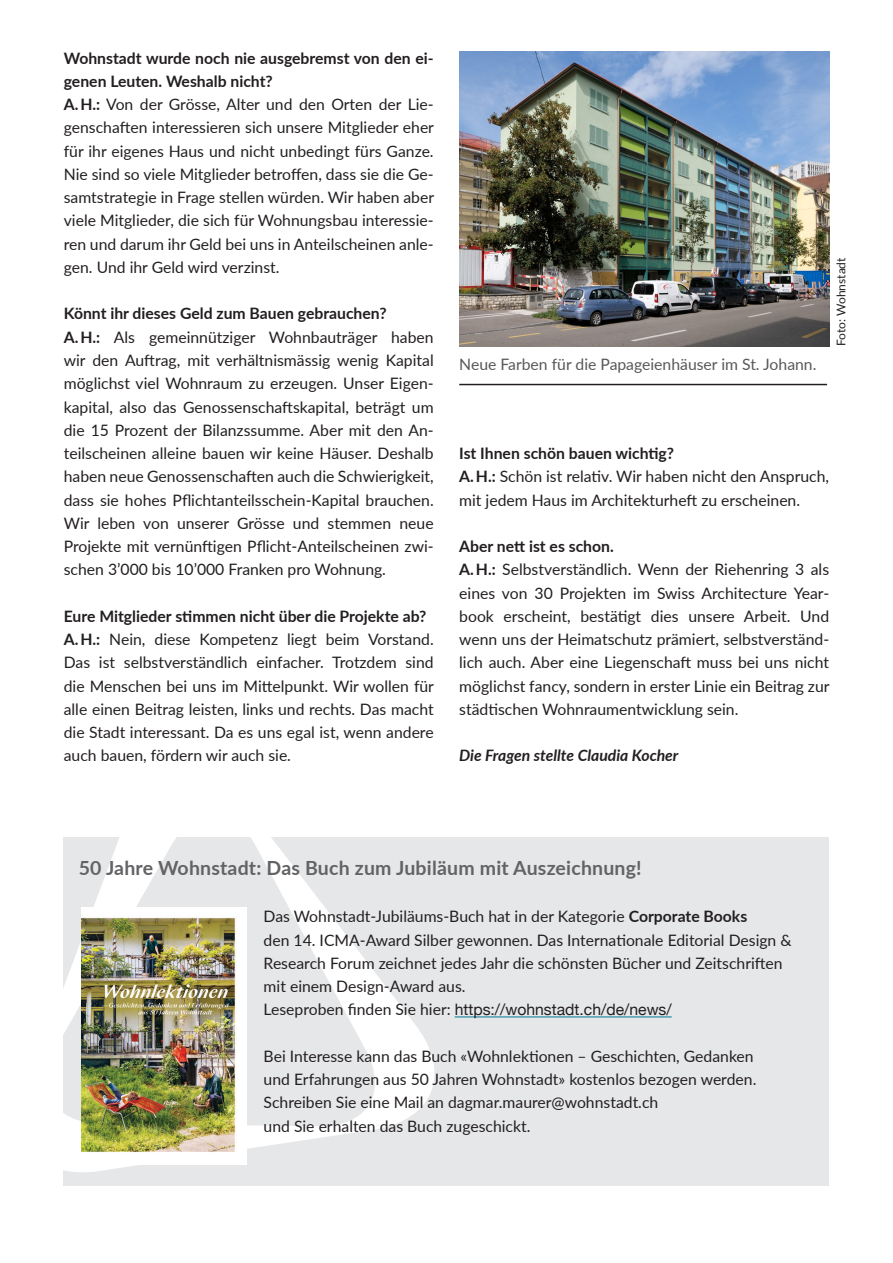
<style>
.page{position:relative;width:893px;height:1263px;background:#fff}
.page>*{position:absolute;margin:0;border:0;box-sizing:border-box;transform-origin:0 0}
.t1{font:700 19.5px "Lato";letter-spacing:.01em;color:#636366}
.Frage{font:15.75px/23.2px "Lato";color:#231f20;text-align:justify}
.Frage-2{font:700 15.75px/23.2px "Lato";color:#231f20}
.t2{font:15.75px "Lato";color:#57585a}
.Frage-3{font:italic 700 15.75px "Lato";color:#231f20}
.t3{font:12px "Lato";color:#231f20}
.s1{font-weight:700}
.s2{font-family:"Helvetica Neue"}
</style>
<div class="page">
<div style="left:64px;top:838px;width:765px;height:348px;background:#e6e7e9"></div>
<svg style="left:64px;top:838px;width:371px;height:334px"></svg>
<img style="left:459px;top:51px;width:370px;height:296px">
<hr style="left:459px;top:384px;width:368px;height:1px;background:#231f20">
<hr style="left:455px;top:1016px;width:217px;height:1px;background:#007597">
<img style="left:81px;top:907px;width:166px;height:257px">
<p class="Frage-2" style="left:64px;top:46px;width:371px">Wohnstadt wurde noch nie ausgebremst von den ei&shy;genen Leuten. Weshalb nicht?</p>
<p class="Frage" style="left:64px;top:92px;width:372px"><span class="s1">A. H.:</span> Von der Grösse, Alter und den Orten der Lie&shy;genschaften interessieren sich unsere Mitglieder eher für ihr eigenes Haus und nicht unbedingt fürs Ganze.<br>Nie sind so viele Mitglieder betroffen, dass sie die Ge&shy;samtstrategie in Frage stellen würden. Wir haben aber viele Mitglieder, die sich für Wohnungsbau interessie&shy;ren und darum ihr Geld bei uns in Anteilscheinen anle&shy;gen. Und ihr Geld wird verzinst.</p>
<p class="Frage-2" style="left:64px;top:301px;width:324px">Könnt ihr dieses Geld zum Bauen gebrauchen?</p>
<p class="Frage" style="left:64px;top:325px;width:371px"><span class="s1">A. H.:</span> Als gemeinnütziger Wohnbauträger haben wir den Auftrag, mit verhältnismässig wenig Kapital möglichst viel Wohnraum zu erzeugen. Unser Eigen&shy;kapital, also das Genossenschaftskapital, beträgt um die 15 Prozent der Bilanzssumme. Aber mit den An&shy;teilscheinen alleine bauen wir keine Häuser. Deshalb haben neue Genossenschaften auch die Schwierigkeit, dass sie hohes Pflichtanteilsschein-Kapital brauchen.<br>Wir leben von unserer Grösse und stemmen neue Projekte mit vernünftigen Pflicht-Anteilscheinen zwi&shy;schen 3’000 bis 10’000 Franken pro Wohnung.</p>
<p class="Frage-2" style="left:64px;top:604px;width:364px">Eure Mitglieder stimmen nicht über die Projekte ab?</p>
<p class="Frage" style="left:64px;top:627px;width:372px"><span class="s1">A. H.:</span> Nein, diese Kompetenz liegt beim Vorstand.<br>Das ist selbstverständlich einfacher. Trotzdem sind die Menschen bei uns im Mittelpunkt. Wir wollen für alle einen Beitrag leisten, links und rechts. Das macht die Stadt interessant. Da es uns egal ist, wenn andere auch bauen, fördern wir auch sie.</p>
<p class="t2" style="left:459px;top:353px;width:359px">Neue Farben für die Papageienhäuser im St. Johann.</p>
<p class="t3" style="left:833px;top:346px;width:90px;rotate:-90deg">Foto: Wohnstadt</p>
<p class="Frage-2" style="left:459px;top:441px;width:216px">Ist Ihnen schön bauen wichtig?</p>
<p class="Frage" style="left:459px;top:464px;width:371px"><span class="s1">A. H.:</span> Schön ist relativ. Wir haben nicht den Anspruch, mit jedem Haus im Architekturheft zu erscheinen.</p>
<p class="Frage-2" style="left:459px;top:534px;width:156px">Aber nett ist es schon.</p>
<p class="Frage" style="left:459px;top:557px;width:372px"><span class="s1">A. H.:</span> Selbstverständlich. Wenn der Riehenring 3 als eines von 30 Projekten im Swiss Architecture Year&shy;book erscheint, bestätigt dies unsere Arbeit. Und wenn uns der Heimatschutz prämiert, selbstverständ&shy;lich auch. Aber eine Liegenschaft muss bei uns nicht möglichst fancy, sondern in erster Linie ein Beitrag zur städtischen Wohnraumentwicklung sein.</p>
<p class="Frage-3" style="left:459px;top:744px;width:221px">Die Fragen stellte Claudia Kocher</p>
<p class="t1" style="left:79px;top:853px;width:565px">50 Jahre Wohnstadt: Das Buch zum Jubiläum mit Auszeichnung!</p>
<p class="Frage" style="left:264px;top:904px;width:529px;text-align:left">Das Wohnstadt-Jubiläums-Buch hat in der Kategorie <span class="s1">Corporate Books<br></span>den 14. ICMA-Award Silber gewonnen. Das Internationale Editorial Design &amp; Research Forum zeichnet jedes Jahr die schönsten Bücher und Zeitschriften mit einem Design-Award aus.<br>Leseproben finden Sie hier: <span class="s2">https://wohnstadt.ch/de/news/</span></p>
<p class="Frage" style="left:264px;top:1044px;width:494px;text-align:left">Bei Interesse kann das Buch «Wohnlektionen – Geschichten, Gedanken und Erfahrungen aus 50 Jahren Wohnstadt» kostenlos bezogen werden.<br>Schreiben Sie eine Mail an dagmar.maurer@wohnstadt.ch<br>und Sie erhalten das Buch zugeschickt.</p>
</div>
